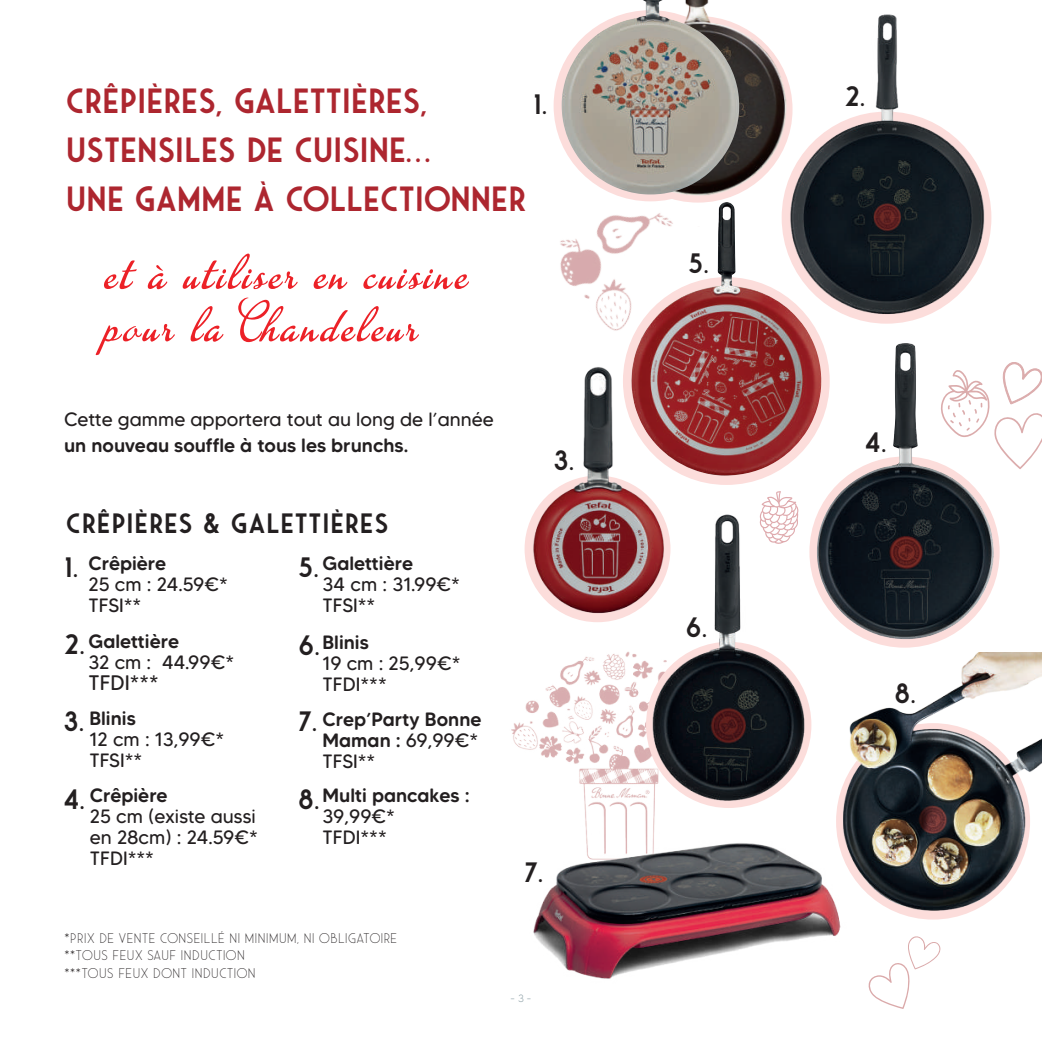
<style>
.page{position:relative;width:1042px;height:1042px;background:#fff}
.page>*{position:absolute;margin:0;border:0;box-sizing:border-box;transform-origin:0 0}
.t1{font:63px/52.5px "Bonne Maman Script";letter-spacing:.05em;color:#ec2127}
.t2{font:600 35px/49px "Saveur Sans";letter-spacing:.02em;color:#ad262f}
.t3{font:600 28px "Saveur Sans";letter-spacing:.05em;color:#231f20}
.t4{font:21px "MADE Tommy Soft";color:#231f20}
.t5{font:19.25px/21px "MADE Tommy Soft";color:#231f20}
.t6{font:500 19.25px/21px "MADE Tommy Soft";color:#231f20}
.t7{font:300 14px/17.5px "Saveur Sans";letter-spacing:.05em;color:#231f20}
.t8{font:300 10.5px "MADE Tommy Soft";color:#8a9da4}
.s1{font-weight:400}
</style>
<div class="page">
<svg style="left:868px;top:936px;width:73px;height:73px"></svg>
<svg style="left:994px;top:362px;width:48px;height:107px"></svg>
<svg style="left:761px;top:491px;width:37px;height:20px"></svg>
<img style="left:560px;top:215px;width:71px;height:136px">
<img style="left:511px;top:651px;width:208px;height:185px">
<img style="left:614px;top:25px;width:165px;height:177px">
<img style="left:561px;top:0;width:178px;height:194px">
<img style="left:779px;top:14px;width:213px;height:310px">
<img style="left:818px;top:343px;width:176px;height:296px">
<div style="left:623px;top:277px;width:207px;height:208px;background:#fcdddb;border-radius:50%"></div>
<img style="left:631px;top:202px;width:190px;height:273px">
<img style="left:641px;top:511px;width:177px;height:296px">
<img style="left:527px;top:361px;width:141px;height:257px">
<img style="left:533px;top:836px;width:308px;height:143px">
<img style="left:805px;top:653px;width:237px;height:263px">
<h2 class="t2" style="left:66px;top:77px;width:461px">CRÊPIÈRES, GALETTIÈRES,<br>USTENSILES DE CUISINE…<br>UNE GAMME À COLLECTIONNER</h2>
<h3 class="t3" style="left:845px;top:82px;width:21px">2.</h3>
<h3 class="t3" style="left:534px;top:89px;width:15px">1.</h3>
<h1 class="t1" style="left:104px;top:246px;width:365px">et à utiliser en cuisine pour la Chandeleur</h1>
<h3 class="t3" style="left:689px;top:248px;width:21px">5.</h3>
<p class="t5" style="left:64px;top:409px;width:431px">Cette gamme apportera tout au long de l’année</p>
<p class="t6" style="left:64px;top:435px;width:346px">un nouveau souffle à tous les brunchs.</p>
<h3 class="t3" style="left:66px;top:509px;width:323px">CRÊPIÈRES &amp; GALETTIÈRES</h3>
<p class="t6" style="left:88px;top:553px;width:79px">Crêpière</p>
<p class="t5" style="left:88px;top:574px;width:141px">25 cm : 24.59€*<br>TFSI**</p>
<p class="t6" style="left:88px;top:630px;width:92px">Galettière</p>
<p class="t5" style="left:88px;top:651px;width:147px">32 cm : 44.99€*</p>
<p class="t4" style="left:88px;top:670px;width:72px">TFDI***</p>
<h3 class="t3" style="left:65px;top:552px;width:15px">1.</h3>
<h3 class="t3" style="left:65px;top:630px;width:21px">2.</h3>
<p class="t6" style="left:322px;top:553px;width:92px">Galettière</p>
<p class="t5" style="left:322px;top:574px;width:139px">34 cm : 31.99€*<br>TFSI**</p>
<h3 class="t3" style="left:299px;top:552px;width:21px">5.</h3>
<p class="t6" style="left:322px;top:631px;width:48px">Blinis</p>
<p class="t5" style="left:322px;top:652px;width:139px">19 cm : 25,99€*<br>TFDI***</p>
<h3 class="t3" style="left:299px;top:630px;width:22px">6.</h3>
<p class="t6" style="left:89px;top:708px;width:48px">Blinis</p>
<p class="t5" style="left:89px;top:729px;width:136px">12 cm : 13,99€*<br>TFSI**</p>
<h3 class="t3" style="left:64px;top:707px;width:22px">3.</h3>
<p class="t6" style="left:90px;top:785px;width:79px">Crêpière</p>
<p class="t5" style="left:90px;top:806px;width:170px;text-align:justify">25 cm (existe aussi en 28cm) : 24.59€* TFDI***</p>
<h3 class="t3" style="left:64px;top:784px;width:22px">4.</h3>
<h3 class="t3" style="left:299px;top:707px;width:20px">7.</h3>
<p class="t6" style="left:322px;top:708px;width:161px">Crep’Party Bonne<br>Maman : <span class="s1">69,99€*<br>TFSI**</span></p>
<p class="t6" style="left:322px;top:785px;width:149px">Multi pancakes :</p>
<p class="t5" style="left:322px;top:806px;width:74px">39,99€*<br>TFDI***</p>
<h3 class="t3" style="left:299px;top:784px;width:22px">8.</h3>
<h3 class="t3" style="left:554px;top:446px;width:22px">3.</h3>
<h3 class="t3" style="left:525px;top:858px;width:20px">7.</h3>
<p class="t7" style="left:64px;top:929px;width:334px">*PRIX DE VENTE CONSEILLÉ NI MINIMUM, NI OBLIGATOIRE</p>
<p class="t7" style="left:64px;top:946px;width:193px">**TOUS FEUX SAUF INDUCTION ***TOUS FEUX DONT INDUCTION</p>
<p class="t8" style="left:510px;top:992px;width:23px">- 3 -</p>
<h3 class="t3" style="left:686px;top:613px;width:22px">6.</h3>
<h3 class="t3" style="left:865px;top:428px;width:22px">4.</h3>
<h3 class="t3" style="left:895px;top:678px;width:22px">8.</h3>
</div>
